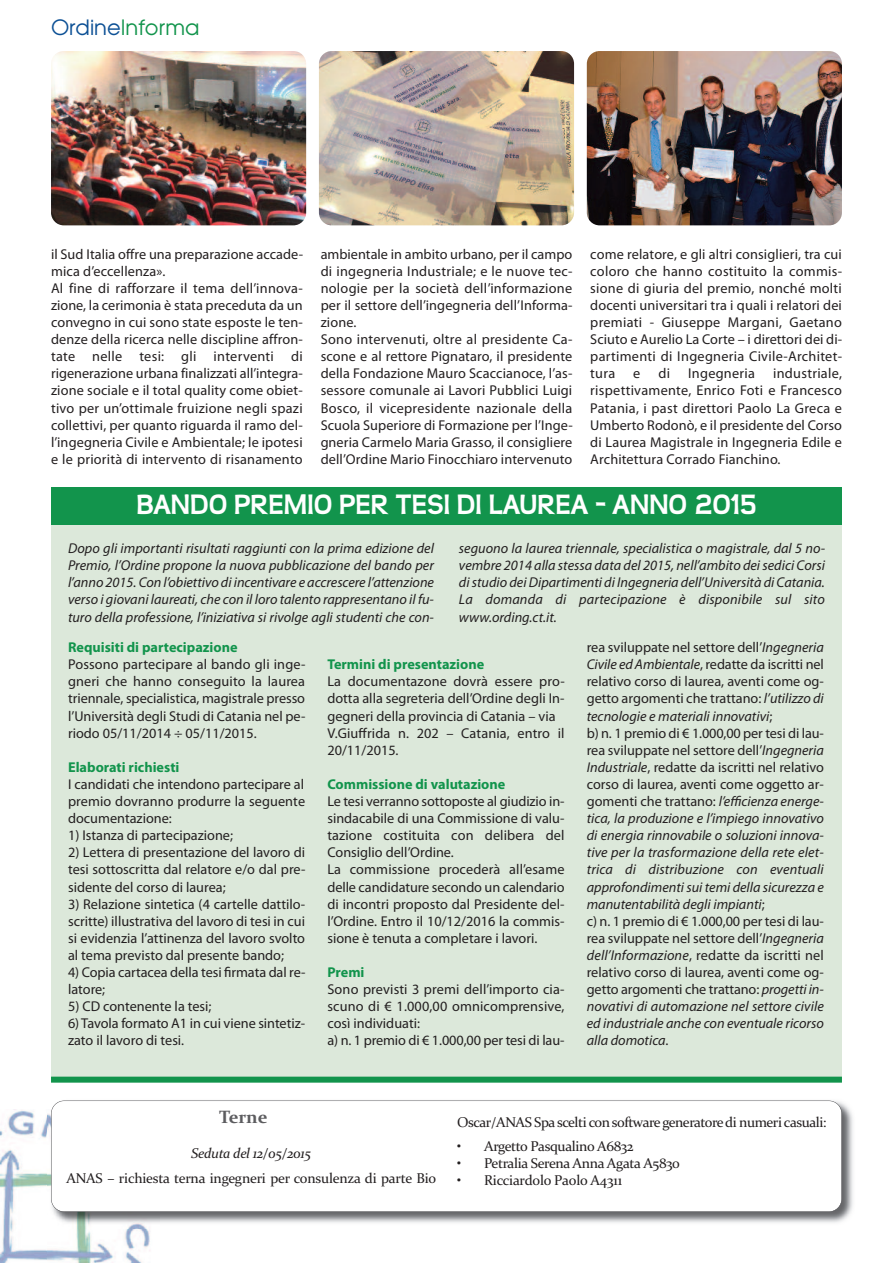
<style>
.page{position:relative;width:893px;height:1263px;background:#fff}
.page>*{position:absolute;margin:0;border:0;box-sizing:border-box;transform-origin:0 0}
.t1{font:700 28.5px "Teen";color:#fff}
.t2{font:21px "Avian";color:#12944c}
.t3{font:700 18px "Constantia";color:#5c5c5f}
.t4{font:14.25px/17.1px "Myriad Pro";letter-spacing:.005em;color:#231f20}
.t5{font:italic 14.25px/17.1px "Myriad Pro";color:#231f20;text-align:justify}
.t6{font:14.25px "Constantia";letter-spacing:-.025em;color:#231f20}
.t7{font:700 14.25px "Myriad Pro";color:#12944c}
.t8{font:italic 14.25px "Constantia";letter-spacing:-.025em;color:#231f20}
.s1{color:#0c5095}
.s2{font-style:normal}
</style>
<div class="page">
<img style="left:0;top:1110px;width:47px;height:153px">
<img style="left:47px;top:1228px;width:103px;height:35px">
<img style="left:47px;top:1101px;width:806px;height:127px">
<div style="left:51px;top:1101px;width:791px;height:110px;background:#fff;border-radius:13px"></div>
<div style="left:51px;top:1100px;width:791px;height:112px;border:1px solid #5c5c5f;border-radius:13px"></div>
<img style="left:51px;top:51px;width:255px;height:174px;border-radius:13px">
<img style="left:319px;top:51px;width:255px;height:174px;border-radius:13px">
<img style="left:587px;top:51px;width:255px;height:174px;border-radius:13px">
<div style="left:51px;top:523px;width:791px;height:556px;background:#dce8da"></div>
<div style="left:51px;top:487px;width:791px;height:38px;background:#12944c"></div>
<div style="left:51px;top:1077px;width:791px;height:6px;background:#12944c"></div>
<h2 class="t2" style="left:51px;top:15px;width:150px"><span class="s1">Ordine</span>Informa</h2>
<p class="t4" style="left:51px;top:246px;width:254px">il Sud Italia offre una preparazione accade&shy;mica d’eccellenza».<br>Al fine di rafforzare il tema dell’innova&shy;zione, la cerimonia è stata preceduta da un convegno in cui sono state esposte le ten&shy;denze della ricerca nelle discipline affron&shy;tate nelle tesi: gli interventi di rigenerazione urbana finalizzati all’integra&shy;zione sociale e il total quality come obiet&shy;tivo per un’ottimale fruizione negli spazi collettivi, per quanto riguarda il ramo del&shy;l’ingegneria Civile e Ambientale; le ipotesi e le priorità di intervento di risanamento</p>
<p class="t4" style="left:321px;top:246px;width:254px">ambientale in ambito urbano, per il campo di ingegneria Industriale; e le nuove tec&shy;nologie per la società dell’informazione per il settore dell’ingegneria dell’Informa&shy;zione.<br>Sono intervenuti, oltre al presidente Ca&shy;scone e al rettore Pignataro, il presidente della Fondazione Mauro Scaccianoce, l’as&shy;sessore comunale ai Lavori Pubblici Luigi Bosco, il vicepresidente nazionale della Scuola Superiore di Formazione per l’Inge&shy;gneria Carmelo Maria Grasso, il consigliere dell’Ordine Mario Finocchiaro intervenuto</p>
<p class="t4" style="left:590px;top:246px;width:253px;text-align:justify">come relatore, e gli altri consiglieri, tra cui coloro che hanno costituito la commis&shy;sione di giuria del premio, nonché molti docenti universitari tra i quali i relatori dei premiati - Giuseppe Margani, Gaetano Sciuto e Aurelio La Corte – i direttori dei di&shy;partimenti di Ingegneria Civile-Architet&shy;tura</p>
<p class="t4" style="left:590px;top:366px;width:253px;text-align:justify;text-indent:183px">industriale, rispettivamente, Enrico Foti e Francesco Patania, i past direttori Paolo La Greca e Umberto Rodonò, e il presidente del Corso di Laurea Magistrale in Ingegneria Edile e Architettura Corrado Fianchino.</p>
<p class="t4" style="left:633px;top:366px;width:9px">e</p>
<p class="t4" style="left:658px;top:366px;width:13px">di</p>
<p class="t4" style="left:688px;top:366px;width:68px">Ingegneria</p>
<h1 class="t1" style="left:136px;top:488px;width:622px">BANDO PREMIO PER TESI DI LAUREA - ANNO 2015</h1>
<p class="t5" style="left:68px;top:541px;width:367px">Dopo gli importanti risultati raggiunti con la prima edizione del Premio, l’Ordine propone la nuova pubblicazione del bando per l’anno 2015. Con l’obiettivo di incentivare e accrescere l’attenzione verso i giovani laureati, che con il loro talento rappresentano il fu&shy;turo della professione, l’iniziativa si rivolge agli studenti che con-</p>
<p class="t5" style="left:459px;top:541px;width:368px">seguono la laurea triennale, specialistica o magistrale, dal 5 no&shy;vembre 2014 alla stessa data del 2015, nell’ambito dei sedici Corsi distudio deiDipartimenti di Ingegneria dell’Università di Catania.<br>La domanda di partecipazione è disponibile sul sito www.ording.ct.it.</p>
<p class="t7" style="left:68px;top:642px;width:171px">Requisiti di partecipazione</p>
<p class="t4" style="left:68px;top:657px;width:239px;text-align:justify">Possono partecipare al bando gli inge&shy;gneri che hanno conseguito la laurea triennale, specialistica, magistrale presso l’Università degli Studi di Catania nel pe&shy;riodo 05/11/2014 ÷ 05/11/2015.</p>
<p class="t7" style="left:68px;top:762px;width:113px">Elaborati richiesti</p>
<p class="t4" style="left:68px;top:777px;width:239px;text-align:justify">I candidati che intendono partecipare al premio dovranno produrre la seguente documentazione:</p>
<p class="t4" style="left:68px;top:828px;width:167px">1) Istanza di partecipazione;</p>
<p class="t4" style="left:68px;top:845px;width:239px;text-align:justify">2) Lettera di presentazione del lavoro di tesi sottoscritta dal relatore e/o dal pre&shy;sidente del corso di laurea;</p>
<p class="t4" style="left:68px;top:896px;width:239px;text-align:justify">3) Relazione sintetica (4 cartelle dattilo&shy;scritte) illustrativa del lavoro di tesi in cui si evidenzia l’attinenza del lavoro svolto al tema previsto dal presente bando;</p>
<p class="t4" style="left:68px;top:965px;width:239px">4) Copia cartacea della tesi firmata dal re&shy;latore;</p>
<p class="t4" style="left:68px;top:999px;width:145px">5) CD contenente la tesi;</p>
<p class="t4" style="left:68px;top:1016px;width:239px">6) Tavola formato A1 in cui viene sintetiz&shy;zato il lavoro di tesi.</p>
<p class="t7" style="left:327px;top:659px;width:158px">Termini di presentazione</p>
<p class="t4" style="left:327px;top:674px;width:239px">La documentazone dovrà essere pro&shy;dotta alla segreteria dell’Ordine degli In&shy;gegneri della provincia di Catania – via V.Giuffrida n. 202 – Catania, entro il 20/11/2015.</p>
<p class="t7" style="left:327px;top:779px;width:180px">Commissione di valutazione</p>
<p class="t4" style="left:327px;top:794px;width:239px">Le tesi verranno sottoposte al giudizio in&shy;sindacabile di una Commissione di valu&shy;tazione costituita con delibera del Consiglio dell’Ordine.<br>La commissione procederà all’esame delle candidature secondo un calendario di incontri proposto dal Presidente del&shy;l’Ordine. Entro il 10/12/2016 la commis&shy;sione è tenuta a completare i lavori.</p>
<p class="t7" style="left:327px;top:967px;width:39px">Premi</p>
<p class="t4" style="left:327px;top:982px;width:239px">Sono previsti 3 premi dell’importo cia&shy;scuno di € 1.000,00 omnicomprensive, così individuati:<br>a) n. 1 premio di € 1.000,00 per tesi di lau-</p>
<p class="t5" style="left:587px;top:640px;width:239px;text-align:left"><span class="s2">rea sviluppate nel settore dell’</span>Ingegneria Civile ed Ambientale<span class="s2">, redatte da iscritti nel relativo corso di laurea, aventi come og&shy;getto argomenti che trattano:</span> l’utilizzo di tecnologie e materiali innovativi<span class="s2">;<br>b) n. 1 premio di € 1.000,00 per tesi di lau&shy;rea sviluppate nel settore dell’</span>Ingegneria Industriale<span class="s2">, redatte da iscritti nel relativo corso di laurea, aventi come oggetto ar&shy;gomenti che trattano:</span> l’efficienza energe&shy;tica, la produzione e l’impiego innovativo di energia rinnovabile o soluzioni innova&shy;tive per la trasformazione della rete elet&shy;trica di distribuzione con eventuali approfondimenti sui temi della sicurezza e manutentabilità degli impianti<span class="s2">;<br>c) n. 1 premio di € 1.000,00 per tesi di lau&shy;rea sviluppate nel settore dell’</span>Ingegneria dell’Informazione<span class="s2">, redatte da iscritti nel relativo corso di laurea, aventi come og&shy;getto argomenti che trattano:</span> progetti in&shy;novativi di automazione nel settore civile ed industriale anche con eventuale ricorso alla domotica<span class="s2">.</span></p>
<p class="t3" style="left:219px;top:1107px;width:50px">Terne</p>
<p class="t8" style="left:191px;top:1145px;width:121px">Seduta del 12/05/2015</p>
<p class="t6" style="left:66px;top:1169px;width:371px">ANAS – richiesta terna ingegneri per consulenza di parte Bio</p>
<p class="t6" style="left:457px;top:1113px;width:371px">Oscar/ANAS Spascelti consoftwaregeneratoredi numeri casuali:</p>
<p class="t6" style="left:457px;top:1138px;width:178px">• Argetto Pasqualino A6832</p>
<p class="t6" style="left:457px;top:1155px;width:224px">• Petralia Serena Anna Agata A5830</p>
<p class="t6" style="left:457px;top:1172px;width:167px">• Ricciardolo Paolo A4311</p>
</div>
